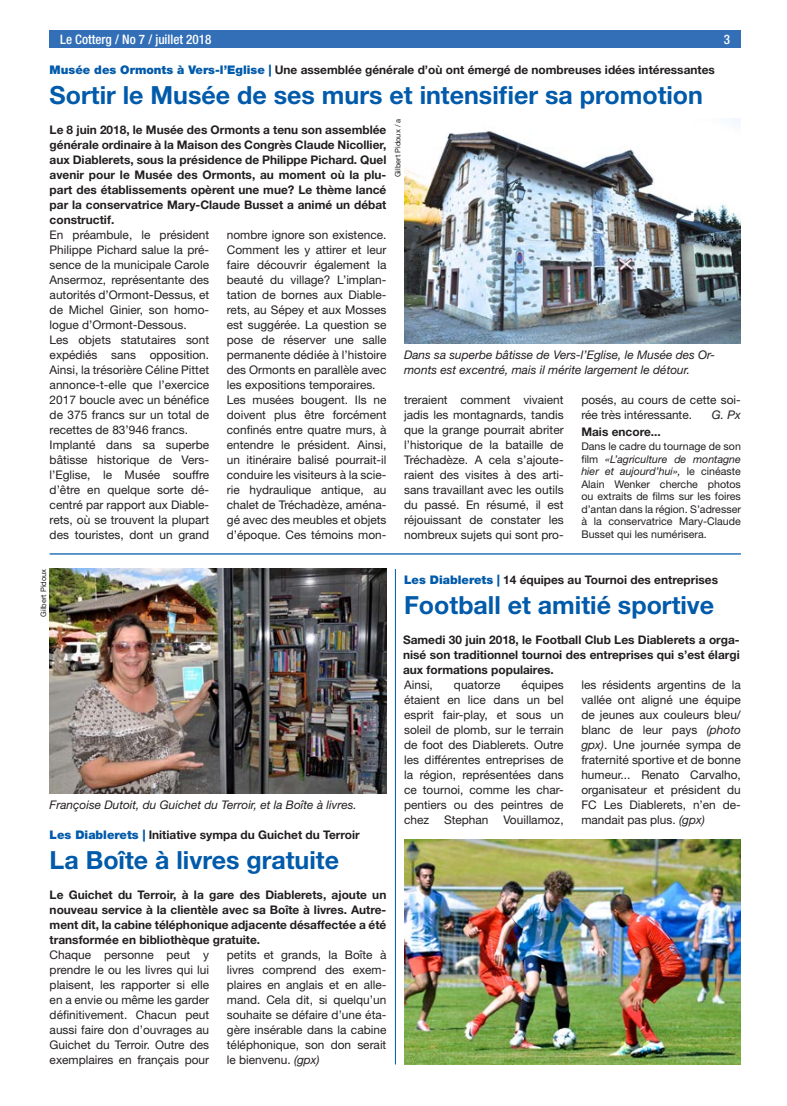
<style>
.page{position:relative;width:787px;height:1106px;background:#fff}
.page>*{position:absolute;margin:0;border:0;box-sizing:border-box;transform-origin:0 0}
.t1{font:700 25px "Helvetica Neue LT Std";color:#015aaa}
.t2{font:500 condensed 13.12px "Helvetica Neue LT Std";color:#fff}
.t3{font:11.88px/15px "Helvetica Neue LT Std";color:#231f20;text-align:justify}
.t4{font:700 11.88px/15px "Helvetica Neue LT Std";color:#231f20;text-align:justify}
.t5{font:italic 11.88px/15px "Helvetica Neue LT Std";color:#231f20}
.t6{font:10.62px/12.5px "Helvetica Neue LT Std";color:#231f20;text-align:justify}
.t7{font:7.5px "Helvetica Neue LT Std";color:#231f20}
.s1{font-weight:900;color:#015aaa}
.s2{font-style:italic}
</style>
<div class="page">
<div style="left:50px;top:30px;width:691px;height:18px;background:#326fb7"></div>
<img style="left:404px;top:119px;width:336px;height:225px">
<hr style="left:50px;top:553px;width:691px;height:1px;background:#015aaa">
<img style="left:50px;top:569px;width:336px;height:224px">
<hr style="left:395px;top:569px;width:1px;height:495px;background:#015aaa">
<img style="left:404px;top:839px;width:337px;height:225px">
<p class="t2" style="left:60px;top:31px;width:153px">Le Cotterg / No 7 / juillet 2018</p>
<p class="t2" style="left:724px;top:31px;width:8px">3</p>
<p class="t4" style="left:50px;top:62px;width:666px"><span class="s1">Musée des Ormonts à Vers-l’Eglise |</span> Une assemblée générale d’où ont émergé de nombreuses idées intéressantes</p>
<h1 class="t1" style="left:50px;top:79px;width:655px">Sortir le Musée de ses murs et intensifier sa promotion</h1>
<p class="t4" style="left:50px;top:122px;width:338px">Le 8 juin 2018, le Musée des Ormonts a tenu son assemblée générale ordinaire à la Maison des Congrès Claude Nicollier, aux Diablerets, sous la présidence de Philippe Pichard. Quel avenir pour le Musée des Ormonts, au moment où la plu&shy;part des établissements opèrent une mue? Le thème lancé par la conservatrice Mary-Claude Busset a animé un débat constructif.</p>
<p class="t3" style="left:227px;top:227px;width:161px;text-align:left">nombre ignore son existence.<br>Comment les y attirer et leur faire découvrir également la beauté du village? L’implan&shy;tation de bornes aux Diable&shy;rets, au Sépey et aux Mosses est suggérée. La question se pose de réserver une salle permanente dédiée à l’histoire des Ormonts en parallèle avec les expositions temporaires.<br>Les musées bougent. Ils ne doivent plus être forcément confinés entre quatre murs, à entendre le président. Ainsi, un itinéraire balisé pourrait-il conduire les visiteurs à la scie&shy;rie hydraulique antique, au chalet de Tréchadèze, aména&shy;gé avec des meubles et objets d’époque. Ces témoins mon-</p>
<p class="t3" style="left:50px;top:227px;width:161px;text-align:left">En préambule, le président<br>Philippe Pichard salue la pré&shy;sence de la municipale Carole<br>Ansermoz, représentante des autorités d’Ormont-Dessus, et de Michel Ginier, son homo&shy;logue d’Ormont-Dessous.<br>Les objets statutaires sont expédiés sans opposition.<br>Ainsi, la trésorière Céline Pittet annonce-t-elle que l’exercice<br>2017 boucle avec un bénéfice de 375 francs sur un total de recettes de 83’946 francs.<br>Implanté dans sa superbe bâtisse historique de Vers&shy;l’Eglise, le Musée souffre d’être en quelque sorte dé&shy;centré par rapport aux Diable&shy;rets, où se trouvent la plupart des touristes, dont un grand</p>
<p class="t7" style="left:393px;top:177px;width:60px;rotate:-90deg">Gilbert Pidoux / a</p>
<p class="t5" style="left:404px;top:347px;width:312px">Dans sa superbe bâtisse de Vers-l’Eglise, le Musée des Or&shy;monts est excentré, mais il mérite largement le détour.</p>
<p class="t3" style="left:404px;top:392px;width:161px">treraient comment vivaient jadis les montagnards, tandis que la grange pourrait abriter l’historique de la bataille de Tréchadèze. A cela s’ajoute&shy;raient des visites à des arti&shy;sans travaillant avec les outils du passé. En résumé, il est réjouissant de constater les nombreux sujets qui sont pro-</p>
<p class="t3" style="left:581px;top:392px;width:161px">posés, au cours de cette soi&shy;rée très intéressante.</p>
<p class="t5" style="left:712px;top:407px;width:31px">G. Px</p>
<p class="t4" style="left:581px;top:424px;width:81px">Mais encore...</p>
<p class="t6" style="left:581px;top:440px;width:161px">Dans le cadre du tournage de son film <span class="s2">«L’agriculture de montagne hier et aujourd’hui»,</span> le cinéaste Alain Wenker cherche photos ou extraits de films sur les foires d’antan dans la région. S’adresser à la conservatrice Mary-Claude Busset qui les numérisera.</p>
<p class="t7" style="left:39px;top:616px;width:49px;rotate:-90deg">Gilbert Pidoux</p>
<p class="t4" style="left:404px;top:572px;width:315px"><span class="s1">Les Diablerets |</span> 14 équipes au Tournoi des entreprises</p>
<h1 class="t1" style="left:404px;top:589px;width:312px">Football et amitié sportive</h1>
<p class="t5" style="left:50px;top:797px;width:309px">Françoise Dutoit, du Guichet du Terroir, et la Boîte à livres.</p>
<p class="t4" style="left:50px;top:827px;width:312px"><span class="s1">Les Diablerets |</span> Initiative sympa du Guichet du Terroir</p>
<h1 class="t1" style="left:50px;top:844px;width:291px">La Boîte à livres gratuite</h1>
<p class="t4" style="left:50px;top:887px;width:338px">Le Guichet du Terroir, à la gare des Diablerets, ajoute un nouveau service à la clientèle avec sa Boîte à livres. Autre&shy;ment dit, la cabine téléphonique adjacente désaffectée a été transformée en bibliothèque gratuite.</p>
<p class="t3" style="left:50px;top:947px;width:161px">Chaque personne peut y prendre le ou les livres qui lui plaisent, les rapporter si elle en a envie ou même les garder définitivement. Chacun peut aussi faire don d’ouvrages au Guichet du Terroir. Outre des exemplaires en français pour</p>
<p class="t3" style="left:227px;top:947px;width:161px">petits et grands, la Boîte à livres comprend des exem&shy;plaires en anglais et en alle&shy;mand. Cela dit, si quelqu’un souhaite se défaire d’une éta&shy;gère insérable dans la cabine téléphonique, son don serait le bienvenu. <span class="s2">(gpx)</span></p>
<p class="t4" style="left:403px;top:632px;width:338px">Samedi 30 juin 2018, le Football Club Les Diablerets a orga&shy;nisé son traditionnel tournoi des entreprises qui s’est élargi aux formations populaires.</p>
<p class="t3" style="left:404px;top:677px;width:161px;text-indent:117px">équipes étaient en lice dans un bel esprit fair-play, et sous un soleil de plomb, sur le terrain de foot des Diablerets. Outre les différentes entreprises de la région, représentées dans ce tournoi, comme les char&shy;pentiers ou des peintres de chez</p>
<p class="t3" style="left:404px;top:677px;width:30px">Ainsi,</p>
<p class="t3" style="left:454px;top:677px;width:48px">quatorze</p>
<p class="t3" style="left:444px;top:812px;width:46px">Stephan</p>
<p class="t3" style="left:503px;top:812px;width:62px">Vouillamoz,</p>
<p class="t3" style="left:581px;top:677px;width:161px">les résidents argentins de la vallée ont aligné une équipe de jeunes aux couleurs bleu/ blanc de leur pays <span class="s2">(photo gpx)</span>. Une journée sympa de fraternité sportive et de bonne humeur... Renato Carvalho, organisateur et président du FC Les Diablerets, n’en de&shy;mandait pas plus. <span class="s2">(gpx)</span></p>
</div>
